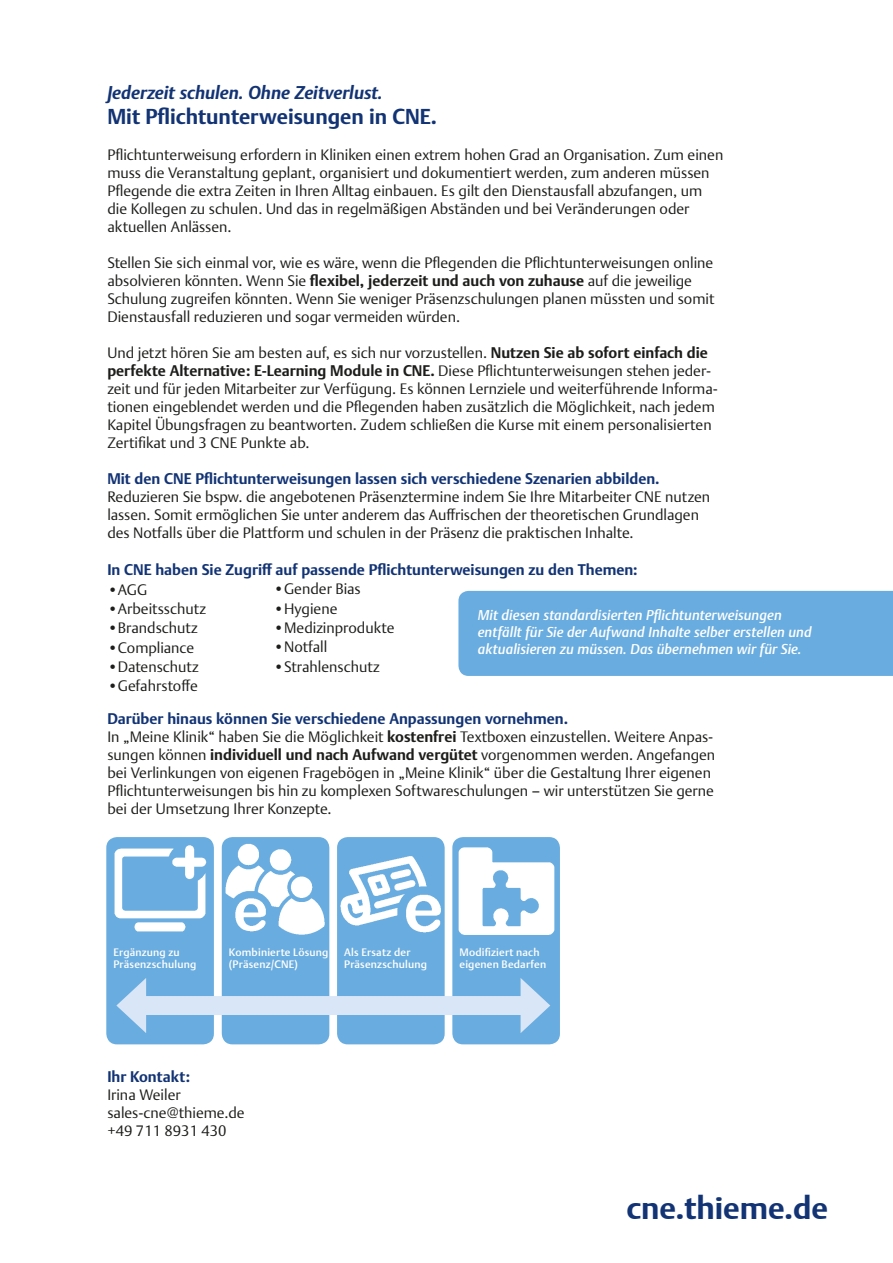
<style>
.page{position:relative;width:893px;height:1263px;background:#fff}
.page>*{position:absolute;margin:0;border:0;box-sizing:border-box;transform-origin:0 0}
.t1{font:700 31.05px "Thieme Argo 2008";color:#123374}
.t2{font:700 21px "Thieme Argo 2011";color:#123374}
.t3{font:italic 700 18px "Thieme Argo 2011";color:#123374}
.t4{font:300 15px/18px "Thieme Argo 2011";color:#1d1d1b}
.t5{font:700 15px "Thieme Argo 2011";color:#123374}
.t6{font:italic 500 14.1px/17px "Thieme Argo 2011";letter-spacing:.005em;color:#fff}
.t7{font:500 10.8px/12.9px "Thieme Argo 2011";letter-spacing:.015em;color:#fff}
.s1{font-weight:700}
.s2{font-weight:700;color:#123374}
</style>
<div class="page">
<div style="left:106px;top:837px;width:108px;height:207px;background:#69acdf;border-radius:11px"></div>
<div style="left:222px;top:837px;width:107px;height:207px;background:#69acdf;border-radius:11px"></div>
<div style="left:337px;top:837px;width:108px;height:207px;background:#69acdf;border-radius:11px"></div>
<div style="left:452px;top:837px;width:108px;height:207px;background:#69acdf;border-radius:11px"></div>
<img style="left:114px;top:845px;width:93px;height:87px">
<img style="left:225px;top:843px;width:100px;height:92px">
<img style="left:340px;top:856px;width:101px;height:77px">
<img style="left:458px;top:847px;width:97px;height:88px">
<div style="left:135px;top:996px;width:397px;height:19px;background:#d9e6f7"></div>
<svg style="left:116px;top:978px;width:30px;height:55px"></svg>
<svg style="left:521px;top:978px;width:29px;height:55px"></svg>
<div style="left:458px;top:591px;width:435px;height:85px;background:#69acdf"></div>
<p class="t3" style="left:107px;top:81px;width:277px">Jederzeit schulen. Ohne Zeitverlust.</p>
<h2 class="t2" style="left:107px;top:103px;width:331px">Mit Pflichtunterweisungen in CNE.</h2>
<p class="t4" style="left:107px;top:146px;width:617px">Pflichtunterweisung erfordern in Kliniken einen extrem hohen Grad an Organisation. Zum einen muss die Veranstaltung geplant, organisiert und dokumentiert werden, zum anderen müssen Pflegende die extra Zeiten in Ihren Alltag einbauen. Es gilt den Dienstausfall abzufangen, um die Kollegen zu schulen. Und das in regelmäßigen Abständen und bei Veränderungen oder aktuellen Anlässen.</p>
<p class="t4" style="left:107px;top:254px;width:609px">Stellen Sie sich einmal vor, wie es wäre, wenn die Pflegenden die Pflichtunterweisungen online absolvieren könnten. Wenn Sie <span class="s1">flexibel, jederzeit und auch von zuhause</span> auf die jeweilige Schulung zugreifen könnten. Wenn Sie weniger Präsenzschulungen planen müssten und somit Dienstausfall reduzieren und sogar vermeiden würden.</p>
<p class="t4" style="left:107px;top:344px;width:612px">Und jetzt hören Sie am besten auf, es sich nur vorzustellen. <span class="s1">Nutzen Sie ab sofort einfach die perfekte Alternative: E-Learning Module in CNE.</span> Diese Pflichtunterweisungen stehen jeder&shy;zeit und für jeden Mitarbeiter zur Verfügung. Es können Lernziele und weiterführende Informa&shy;tionen eingeblendet werden und die Pflegenden haben zusätzlich die Möglichkeit, nach jedem Kapitel Übungsfragen zu beantworten. Zudem schließen die Kurse mit einem personalisierten Zertifikat und 3 CNE Punkte ab.</p>
<p class="t5" style="left:107px;top:469px;width:554px">Mit den CNE Pflichtunterweisungen lassen sich verschiedene Szenarien abbilden.</p>
<p class="t4" style="left:107px;top:488px;width:604px">Reduzieren Sie bspw. die angebotenen Präsenztermine indem Sie Ihre Mitarbeiter CNE nutzen lassen. Somit ermöglichen Sie unter anderem das Auffrischen der theoretischen Grundlagen des Notfalls über die Plattform und schulen in der Präsenz die praktischen Inhalte.</p>
<p class="t5" style="left:107px;top:559px;width:532px">In CNE haben Sie Zugriff auf passende Pflichtunterweisungen zu den Themen:</p>
<p class="t4" style="left:107px;top:580px;width:41px">•AGG</p>
<p class="t4" style="left:107px;top:599px;width:100px">•Arbeitsschutz</p>
<p class="t4" style="left:107px;top:619px;width:92px">•Brandschutz</p>
<p class="t4" style="left:107px;top:638px;width:88px">•Compliance</p>
<p class="t4" style="left:107px;top:657px;width:93px">•Datenschutz</p>
<p class="t4" style="left:107px;top:677px;width:92px">•Gefahrstoffe</p>
<p class="t4" style="left:274px;top:580px;width:88px">•Gender Bias</p>
<p class="t4" style="left:274px;top:599px;width:65px">•Hygiene</p>
<p class="t4" style="left:274px;top:618px;width:123px">•Medizinprodukte</p>
<p class="t4" style="left:274px;top:638px;width:55px">•Notfall</p>
<p class="t4" style="left:274px;top:657px;width:108px">•Strahlenschutz</p>
<p class="t6" style="left:478px;top:606px;width:335px">Mit diesen standardisierten Pflichtunterweisungen entfällt für Sie der Aufwand Inhalte selber erstellen und aktualisieren zu müssen. Das übernehmen wir für Sie.</p>
<p class="t4" style="left:107px;top:709px;width:609px"><span class="s2">Darüber hinaus können Sie verschiedene Anpassungen vornehmen.<br></span>In „Meine Klinik“ haben Sie die Möglichkeit <span class="s1">kostenfrei</span> Textboxen einzustellen. Weitere Anpas&shy;sungen können <span class="s1">individuell und nach Aufwand vergütet</span> vorgenommen werden. Angefangen bei Verlinkungen von eigenen Fragebögen in „Meine Klinik“ über die Gestaltung Ihrer eigenen Pflichtunterweisungen bis hin zu komplexen Softwareschulungen – wir unterstützen Sie gerne bei der Umsetzung Ihrer Konzepte.</p>
<p class="t7" style="left:113px;top:945px;width:84px">Ergänzung zu<br>Präsenzschulung</p>
<p class="t7" style="left:229px;top:945px;width:101px">Kombinierte Lösung (Präsenz/CNE)</p>
<p class="t7" style="left:344px;top:945px;width:84px">Als Ersatz der<br>Präsenzschulung</p>
<p class="t7" style="left:460px;top:945px;width:88px">Modifiziert nach eigenen Bedarfen</p>
<p class="t5" style="left:107px;top:1067px;width:84px">Ihr Kontakt:</p>
<p class="t4" style="left:107px;top:1085px;width:139px">Irina Weiler sales-cne@thieme.de +49 711 8931 430</p>
<h1 class="t1" style="left:626px;top:1187px;width:203px">cne.thieme.de</h1>
</div>
